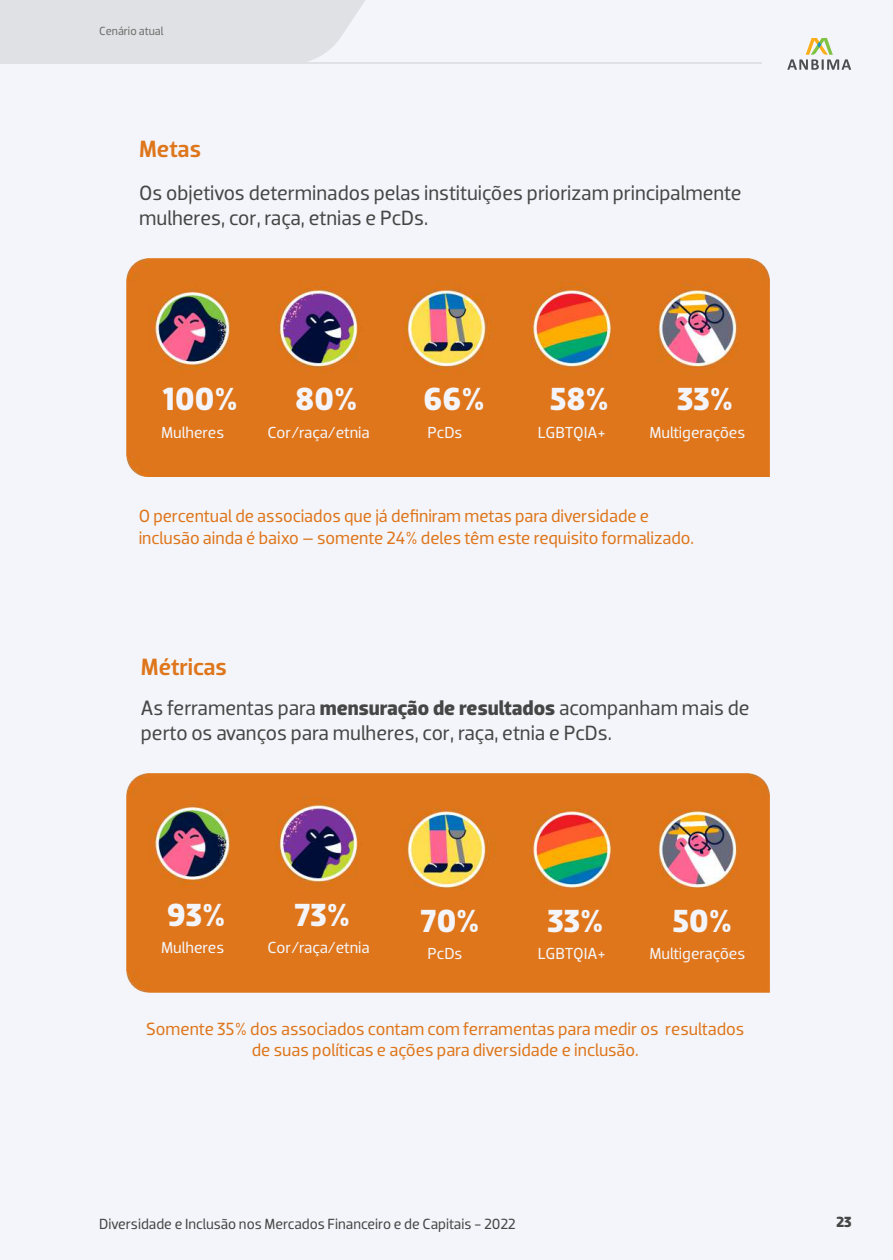
<style>
.page{position:relative;width:893px;height:1260px;background:#fff}
.page>*{position:absolute;margin:0;border:0;box-sizing:border-box;transform-origin:0 0}
.t1{font:700 32.55px "Dobra";color:#f4f5fa}
.t2{font:500 24px "Dobra";letter-spacing:-.005em;color:#de761c}
.t3{font:21px/25.2px "Dobra";color:#464646}
.t4{font:18px/21.6px "Dobra";color:#de761c}
.t5{font:16.35px "Dobra";letter-spacing:-.005em;color:#f4f5fa}
.t6{font:15px "Dobra";color:#464646}
.t7{font:700 15px "Dobra";color:#464646}
.t8{font:12px "Dobra";letter-spacing:-.005em;color:#6d6d6d}
.s1{font-weight:700}
</style>
<div class="page">
<div style="left:0;top:0;width:892px;height:1260px;background:#f4f5fa"></div>
<div style="left:0;top:0;width:365px;height:64px;background:#e0e1e4"></div>
<hr style="left:268px;top:62px;width:493px;height:2px;background:#e0e1e4">
<img style="left:126px;top:259px;width:643px;height:218px">
<img style="left:126px;top:774px;width:643px;height:218px">
<svg style="left:787px;top:38px;width:64px;height:32px"></svg>
<p class="t8" style="left:99px;top:24px;width:66px">Cenário atual</p>
<h2 class="t2" style="left:139px;top:134px;width:63px">Metas</h2>
<p class="t3" style="left:139px;top:181px;width:604px">Os objetivos determinados pelas instituições priorizam principalmente mulheres, cor, raça, etnias e PcDs.</p>
<h1 class="t1" style="left:163px;top:380px;width:76px">100%</h1>
<h1 class="t1" style="left:295px;top:380px;width:64px">80%</h1>
<h1 class="t1" style="left:423px;top:380px;width:63px">66%</h1>
<h1 class="t1" style="left:550px;top:380px;width:60px">58%</h1>
<h1 class="t1" style="left:677px;top:380px;width:58px">33%</h1>
<p class="t5" style="left:161px;top:423px;width:65px">Mulheres</p>
<p class="t5" style="left:267px;top:423px;width:104px">Cor/raça/etnia</p>
<p class="t5" style="left:427px;top:423px;width:36px">PcDs</p>
<p class="t5" style="left:538px;top:423px;width:69px">LGBTQIA+</p>
<p class="t5" style="left:649px;top:423px;width:98px">Multigerações</p>
<p class="t4" style="left:139px;top:506px;width:557px">O percentual de associados que já definiram metas para diversidade e inclusão ainda é baixo – somente 24% deles têm este requisito formalizado.</p>
<h2 class="t2" style="left:141px;top:653px;width:88px">Métricas</h2>
<p class="t3" style="left:141px;top:695px;width:610px">As ferramentas para <span class="s1">mensuração de resultados</span> acompanham mais de perto os avanços para mulheres, cor, raça, etnia e PcDs.</p>
<h1 class="t1" style="left:167px;top:896px;width:60px">93%</h1>
<h1 class="t1" style="left:294px;top:896px;width:57px">73%</h1>
<h1 class="t1" style="left:420px;top:902px;width:61px">70%</h1>
<h1 class="t1" style="left:547px;top:902px;width:58px">33%</h1>
<h1 class="t1" style="left:673px;top:902px;width:61px">50%</h1>
<p class="t5" style="left:161px;top:938px;width:65px">Mulheres</p>
<p class="t5" style="left:267px;top:938px;width:104px">Cor/raça/etnia</p>
<p class="t5" style="left:427px;top:944px;width:36px">PcDs</p>
<p class="t5" style="left:538px;top:944px;width:69px">LGBTQIA+</p>
<p class="t5" style="left:649px;top:944px;width:98px">Multigerações</p>
<p class="t4" style="left:146px;top:1018px;width:599px;text-align:center">Somente 35% dos associados contam com ferramentas para medir os resultados de suas políticas e ações para diversidade e inclusão.</p>
<p class="t6" style="left:99px;top:1215px;width:418px">Diversidade e Inclusão nos Mercados Financeiro e de Capitais - 2022</p>
<p class="t7" style="left:836px;top:1214px;width:17px">23</p>
</div>
